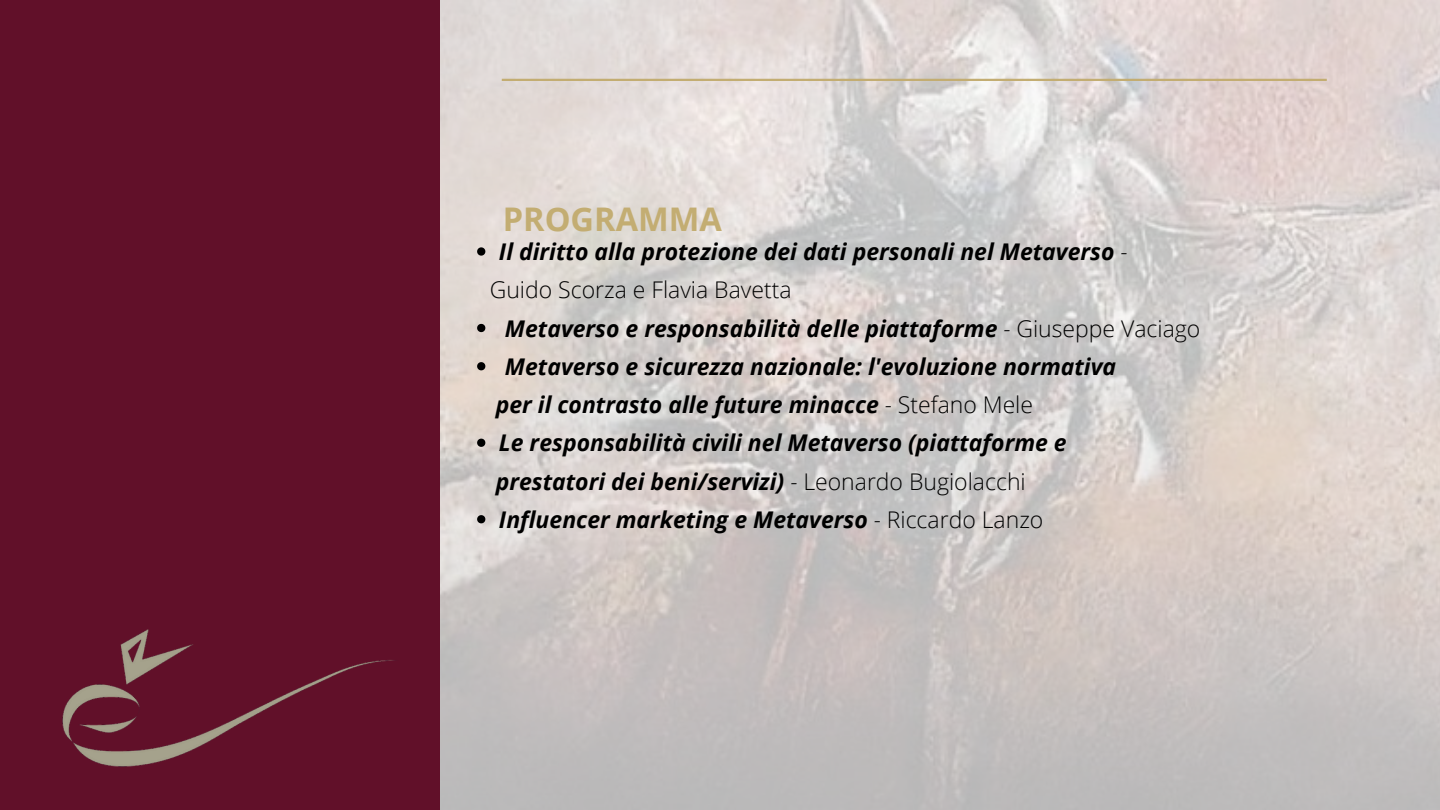
<style>
.page{position:relative;width:1440px;height:810px;background:#fff}
.page>*{position:absolute;margin:0;border:0;box-sizing:border-box;transform-origin:0 0}
.t1{font:700 32.6px "Open Sans";color:#c3ad72}
.t2{font:italic 700 23px/38.2px "Open Sans";color:#000}
.t3{font:300 23px "Open Sans";color:#000}
.s1{font-weight:300}
.s2{font-weight:300;font-style:normal}
</style>
<div class="page">
<img style="left:439px;top:0;width:1001px;height:810px">
<div style="left:0;top:0;width:439px;height:810px;background:#611029"></div>
<hr style="left:502px;top:79px;width:825px;height:2px;background:#c3ad72">
<img style="left:62px;top:629px;width:332px;height:138px">
<svg style="left:477px;top:247px;width:8px;height:9px"></svg>
<svg style="left:477px;top:324px;width:8px;height:8px"></svg>
<svg style="left:477px;top:362px;width:8px;height:8px"></svg>
<svg style="left:477px;top:439px;width:8px;height:8px"></svg>
<svg style="left:477px;top:515px;width:8px;height:8px"></svg>
<h1 class="t1" style="left:503px;top:196px;width:221px">PROGRAMMA</h1>
<p class="t2" style="left:499px;top:232px;width:630px">Il diritto alla protezione dei dati personali nel Metaverso <span class="s1">-</span></p>
<p class="t3" style="left:490px;top:274px;width:303px">Guido Scorza e Flavia Bavetta</p>
<p class="t2" style="left:505px;top:309px;width:697px">Metaverso e responsabilità delle piattaforme <span class="s1">-</span> <span class="s2">Giuseppe Vaciago<br></span>Metaverso e sicurezza nazionale: l'evoluzione normativa</p>
<p class="t2" style="left:496px;top:385px;width:539px">per il contrasto alle future minacce <span class="s1">-</span> <span class="s2">Stefano Mele</span></p>
<p class="t2" style="left:499px;top:423px;width:569px">Le responsabilità civili nel Metaverso (piattaforme e</p>
<p class="t2" style="left:496px;top:462px;width:532px">prestatori dei beni/servizi) <span class="s1">-</span> <span class="s2">Leonardo Bugiolacchi</span></p>
<p class="t2" style="left:499px;top:500px;width:546px">Influencer marketing e Metaverso <span class="s1">-</span> <span class="s2">Riccardo Lanzo</span></p>
</div>
